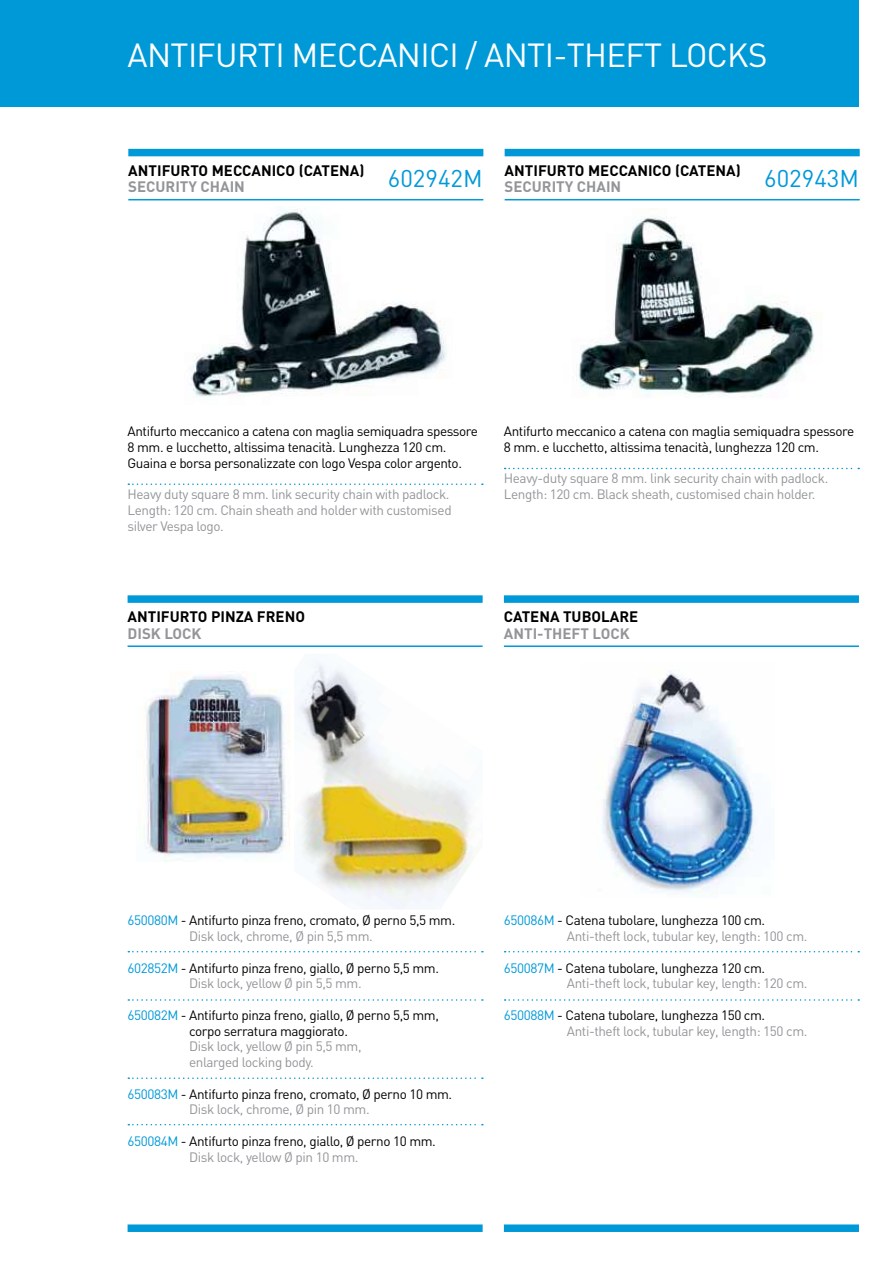
<style>
.page{position:relative;width:893px;height:1263px;background:#fff}
.page>*{position:absolute;margin:0;border:0;box-sizing:border-box;transform-origin:0 0}
.t1{font:33px "DIN";letter-spacing:-.02em;color:#fff}
.t2{font:24px "DIN";color:#0099d8}
.t3{font:700 15px "DIN";color:#000}
.t4{font:700 15px "DIN";color:#939598}
.t5{font:13.5px/15.8px "DIN";letter-spacing:-.03em;color:#000}
.t6{font:13.5px/15.8px "DIN";letter-spacing:-.03em;color:#939598}
.s1{color:#0099d8}
.s2{color:#939598}
.s3{color:#000}
</style>
<div class="page">
<hr style="left:128px;top:199px;width:355px;height:1px;background:#0099d8">
<hr style="left:504px;top:645px;width:355px;height:2px;background:#0099d8">
<div style="left:128px;top:149px;width:355px;height:7px;background:#0099d8"></div>
<div style="left:504px;top:595px;width:355px;height:8px;background:#0099d8"></div>
<svg style="left:128px;top:483px;width:355px;height:2px"></svg>
<div style="left:128px;top:1224px;width:355px;height:8px;background:#0099d8"></div>
<div style="left:504px;top:1224px;width:355px;height:8px;background:#0099d8"></div>
<div style="left:0;top:0;width:859px;height:106px;background:#0099d8"></div>
<img style="left:190px;top:209px;width:257px;height:188px">
<hr style="left:505px;top:199px;width:355px;height:1px;background:#0099d8">
<div style="left:505px;top:149px;width:355px;height:7px;background:#0099d8"></div>
<svg style="left:505px;top:468px;width:354px;height:1px"></svg>
<img style="left:576px;top:217px;width:246px;height:179px">
<img style="left:295px;top:660px;width:184px;height:249px">
<img style="left:146px;top:674px;width:144px;height:187px">
<hr style="left:128px;top:645px;width:355px;height:2px;background:#0099d8">
<div style="left:128px;top:595px;width:355px;height:8px;background:#0099d8"></div>
<svg style="left:128px;top:951px;width:355px;height:1px"></svg>
<svg style="left:505px;top:951px;width:354px;height:1px"></svg>
<svg style="left:128px;top:999px;width:355px;height:2px"></svg>
<svg style="left:505px;top:999px;width:354px;height:2px"></svg>
<svg style="left:128px;top:1077px;width:355px;height:2px"></svg>
<svg style="left:128px;top:1124px;width:355px;height:1px"></svg>
<img style="left:601px;top:671px;width:155px;height:223px">
<h1 class="t1" style="left:128px;top:34px;width:641px">ANTIFURTI MECCANICI / ANTI-THEFT LOCKS</h1>
<p class="t3" style="left:128px;top:160px;width:238px">ANTIFURTO MECCANICO (CATENA)</p>
<p class="t4" style="left:128px;top:177px;width:118px">SECURITY CHAIN</p>
<h2 class="t2" style="left:388px;top:164px;width:96px">602942M</h2>
<p class="t3" style="left:505px;top:160px;width:238px">ANTIFURTO MECCANICO (CATENA)</p>
<p class="t4" style="left:505px;top:177px;width:118px">SECURITY CHAIN</p>
<h2 class="t2" style="left:764px;top:164px;width:96px">602943M</h2>
<p class="t5" style="left:128px;top:423px;width:352px">Antifurto meccanico a catena con maglia semiquadra spessore<br>8 mm. e lucchetto, altissima tenacità. Lunghezza 120 cm.<br>Guaina e borsa personalizzate con logo Vespa color argento.</p>
<p class="t6" style="left:128px;top:486px;width:326px">Heavy duty square 8 mm. link security chain with padlock.<br>Length: 120 cm. Chain sheath and holder with customised silver Vespa logo.</p>
<p class="t5" style="left:504px;top:423px;width:352px">Antifurto meccanico a catena con maglia semiquadra spessore<br>8 mm. e lucchetto, altissima tenacità, lunghezza 120 cm.</p>
<p class="t6" style="left:504px;top:470px;width:326px">Heavy-duty square 8 mm. link security chain with padlock.<br>Length: 120 cm. Black sheath, customised chain holder.</p>
<p class="t3" style="left:128px;top:607px;width:179px">ANTIFURTO PINZA FRENO</p>
<p class="t4" style="left:128px;top:623px;width:75px">DISK LOCK</p>
<p class="t3" style="left:504px;top:607px;width:136px">CATENA TUBOLARE</p>
<p class="t4" style="left:504px;top:623px;width:127px">ANTI-THEFT LOCK</p>
<p class="t5" style="left:189px;top:912px;width:268px;text-indent:-62px"><span class="s1">650080M</span> - Antifurto pinza freno, cromato, Ø perno 5,5 mm.<br><span class="s2">Disk lock, chrome, Ø pin 5,5 mm.</span></p>
<p class="t5" style="left:189px;top:959px;width:251px;text-indent:-62px"><span class="s1">602852M</span> - Antifurto pinza freno, giallo, Ø perno 5,5 mm.<br><span class="s2">Disk lock, yellow Ø pin 5,5 mm.</span></p>
<p class="t5" style="left:189px;top:1007px;width:251px;text-indent:-62px"><span class="s1">650082M</span> - Antifurto pinza freno, giallo, Ø perno 5,5 mm, corpo serratura maggiorato.</p>
<p class="t6" style="left:189px;top:1038px;width:174px">Disk lock, yellow Ø pin 5,5 mm, enlarged locking body.</p>
<p class="t5" style="left:189px;top:1085px;width:265px;text-indent:-62px"><span class="s1">650083M</span> - Antifurto pinza freno, cromato, Ø perno 10 mm.<br><span class="s2">Disk lock, chrome, Ø pin 10 mm.</span></p>
<p class="t5" style="left:189px;top:1133px;width:248px;text-indent:-62px"><span class="s1">650084M</span> - Antifurto pinza freno, giallo, Ø perno 10 mm.<br><span class="s2">Disk lock, yellow Ø pin 10 mm.</span></p>
<p class="t6" style="left:567px;top:912px;width:242px;text-indent:-63px"><span class="s1">650086M</span> <span class="s3">- Catena tubolare, lunghezza 100 cm.<br></span>Anti-theft lock, tubular key, length: 100 cm.</p>
<p class="t6" style="left:567px;top:959px;width:242px;text-indent:-63px"><span class="s1">650087M</span> <span class="s3">- Catena tubolare, lunghezza 120 cm.<br></span>Anti-theft lock, tubular key, length: 120 cm.</p>
<p class="t6" style="left:567px;top:1007px;width:242px;text-indent:-63px"><span class="s1">650088M</span> <span class="s3">- Catena tubolare, lunghezza 150 cm.<br></span>Anti-theft lock, tubular key, length: 150 cm.</p>
</div>
